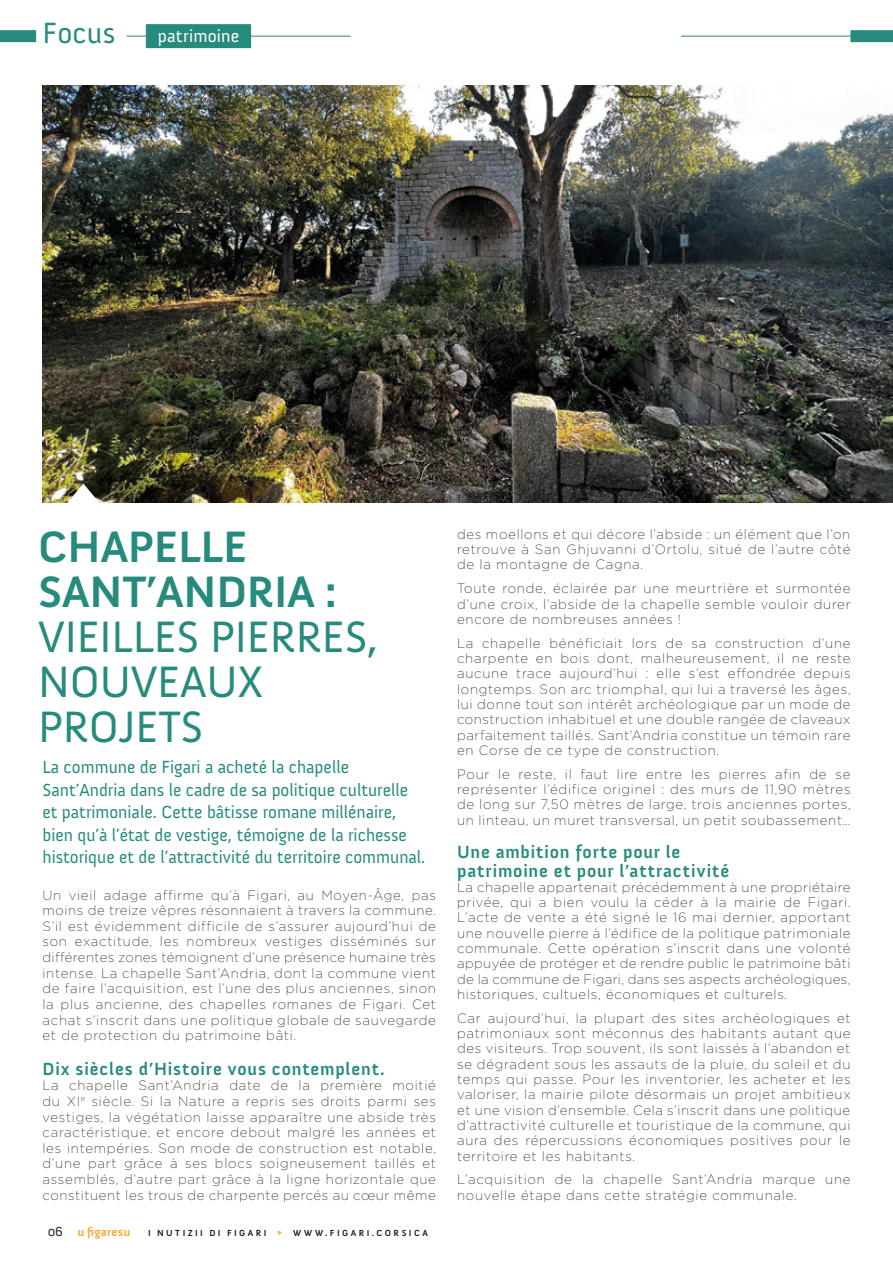
<style>
.page{position:relative;width:893px;height:1263px;background:#fff}
.page>*{position:absolute;margin:0;border:0;box-sizing:border-box;transform-origin:0 0}
.t1{font:45px/45px "Anivers";letter-spacing:-.005em;color:#268b7d}
.t2{font:700 45px/45px "Anivers";letter-spacing:-.005em;color:#268b7d}
.t3{font:30px "Anivers";letter-spacing:.01em;color:#268b7d}
.t4{font:18px/22.5px "Anivers";color:#268b7d}
.t5{font:700 18px/18.3px "Anivers";letter-spacing:.05em;color:#268b7d}
.t6{font:18px "Anivers";letter-spacing:.005em;color:#fff}
.t7{font:200 13.5px/15.3px "Gotham";letter-spacing:.06em;color:#1d1d1b;text-align:justify}
.t8{font:700 12px "Anivers";letter-spacing:.02em;color:#f7a833}
.t9{font:700 9px "Anivers";letter-spacing:.275em;color:#1d1d1b}
.s1{font-weight:400;font-size:13.5px;color:#1d1d1b}
.s2{color:#f7a833}
</style>
<div class="page">
<img style="left:43px;top:85px;width:850px;height:418px">
<svg style="left:66px;top:483px;width:35px;height:20px"></svg>
<hr style="left:681px;top:36px;width:212px;height:1px;background:#268b7d">
<div style="left:850px;top:30px;width:43px;height:12px;background:#268b7d"></div>
<div style="left:0;top:30px;width:36px;height:12px;background:#268b7d"></div>
<hr style="left:126px;top:36px;width:225px;height:1px;background:#268b7d">
<div style="left:146px;top:24px;width:105px;height:24px;background:#268b7d"></div>
<h2 class="t3" style="left:43px;top:16px;width:75px">Focus</h2>
<h3 class="t6" style="left:158px;top:26px;width:83px">patrimoine</h3>
<h1 class="t2" style="left:38px;top:525px;width:300px">CHAPELLE<br>SANT’ANDRIA :</h1>
<h1 class="t1" style="left:38px;top:615px;width:341px">VIEILLES PIERRES,<br>NOUVEAUX<br>PROJETS</h1>
<p class="t4" style="left:42px;top:756px;width:384px">La commune de Figari a acheté la chapelle Sant’Andria dans le cadre de sa politique culturelle et patrimoniale. Cette bâtisse romane millénaire, bien qu’à l’état de vestige, témoigne de la richesse historique et de l’attractivité du territoire communal.</p>
<p class="t7" style="left:42px;top:886px;width:395px">Un vieil adage affirme qu’à Figari, au Moyen-Âge, pas moins de treize vêpres résonnaient à travers la commune.<br>S’il est évidemment difficile de s’assurer aujourd’hui de son exactitude, les nombreux vestiges disséminés sur différentes zones témoignent d’une présence humaine très intense. La chapelle Sant’Andria, dont la commune vient de faire l’acquisition, est l’une des plus anciennes, sinon la plus ancienne, des chapelles romanes de Figari. Cet achat s’inscrit dans une politique globale de sauvegarde et de protection du patrimoine bâti.</p>
<h3 class="t5" style="left:42px;top:1060px;width:344px">Dix siècles d’Histoire vous contemplent.</h3>
<p class="t7" style="left:42px;top:1077px;width:395px">La chapelle Sant’Andria date de la première moitié du XI<sup>e</sup> siècle. Si la Nature a repris ses droits parmi ses vestiges, la végétation laisse apparaître une abside très caractéristique, et encore debout malgré les années et les intempéries. Son mode de construction est notable, d’une part grâce à ses blocs soigneusement taillés et assemblés, d’autre part grâce à la ligne horizontale que constituent les trous de charpente percés au cœur même</p>
<p class="t8" style="left:48px;top:1225px;width:84px"><span class="s1">06</span> u figaresu</p>
<p class="t9" style="left:148px;top:1228px;width:281px">I NUTIZII DI FIGARI <span class="s2">◊</span> WWW.FIGARI.CORSICA</p>
<p class="t7" style="left:457px;top:526px;width:395px">des moellons et qui décore l’abside : un élément que l’on retrouve à San Ghjuvanni d’Ortolu, situé de l’autre côté de la montagne de Cagna.</p>
<p class="t7" style="left:457px;top:580px;width:395px">Toute ronde, éclairée par une meurtrière et surmontée d’une croix, l’abside de la chapelle semble vouloir durer encore de nombreuses années !</p>
<p class="t7" style="left:457px;top:635px;width:395px">La chapelle bénéficiait lors de sa construction d’une charpente en bois dont, malheureusement, il ne reste aucune trace aujourd’hui : elle s’est effondrée depuis longtemps. Son arc triomphal, qui lui a traversé les âges, lui donne tout son intérêt archéologique par un mode de construction inhabituel et une double rangée de claveaux parfaitement taillés. Sant’Andria constitue un témoin rare en Corse de ce type de construction.</p>
<p class="t7" style="left:457px;top:766px;width:395px">Pour le reste, il faut lire entre les pierres afin de se représenter l’édifice originel : des murs de 11,90 mètres de long sur 7,50 mètres de large, trois anciennes portes, un linteau, un muret transversal, un petit soubassement…</p>
<h3 class="t5" style="left:457px;top:843px;width:274px">Une ambition forte pour le patrimoine et pour l’attractivité</h3>
<p class="t7" style="left:457px;top:879px;width:395px">La chapelle appartenait précédemment à une propriétaire privée, qui a bien voulu la céder à la mairie de Figari.<br>L’acte de vente a été signé le 16 mai dernier, apportant une nouvelle pierre à l’édifice de la politique patrimoniale communale. Cette opération s’inscrit dans une volonté appuyée de protéger et de rendre public le patrimoine bâti de la commune de Figari, dans ses aspects archéologiques, historiques, cultuels, économiques et culturels.</p>
<p class="t7" style="left:457px;top:1010px;width:395px">Car aujourd’hui, la plupart des sites archéologiques et patrimoniaux sont méconnus des habitants autant que des visiteurs. Trop souvent, ils sont laissés à l’abandon et se dégradent sous les assauts de la pluie, du soleil et du temps qui passe. Pour les inventorier, les acheter et les valoriser, la mairie pilote désormais un projet ambitieux et une vision d’ensemble. Cela s’inscrit dans une politique d’attractivité culturelle et touristique de la commune, qui aura des répercussions économiques positives pour le territoire et les habitants.</p>
<p class="t7" style="left:457px;top:1171px;width:395px">L’acquisition de la chapelle Sant’Andria marque une nouvelle étape dans cette stratégie communale.</p>
</div>
